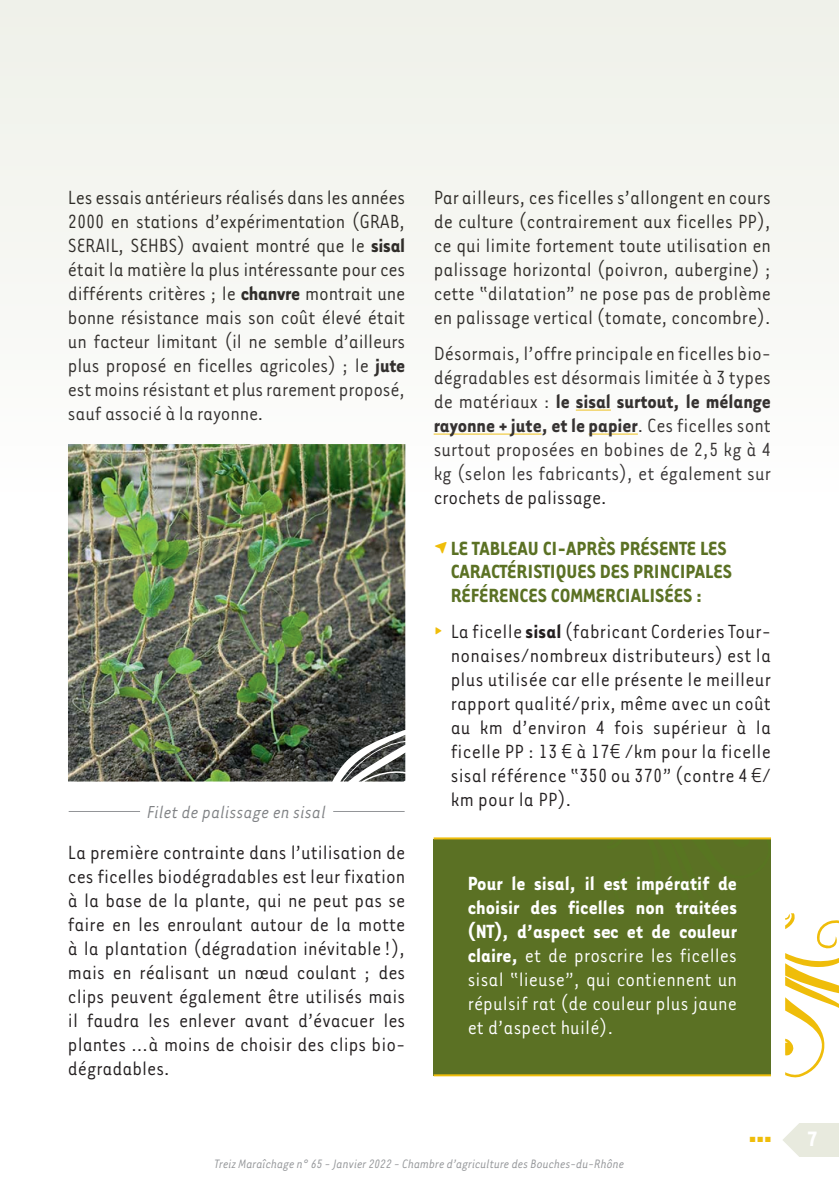
<style>
.page{position:relative;width:839px;height:1191px;background:#fff}
.page>*{position:absolute;margin:0;border:0;box-sizing:border-box;transform-origin:0 0}
.t1{font:700 24px "Tarzana Narrow";color:#fff}
.t2{font:22px/24px "Tarzana Narrow";color:#231f20;text-align:justify}
.t3{font:22px/24px "Tarzana Narrow";letter-spacing:.005em;color:#fff;text-align:justify}
.t4{font:700 22px/23.4px "Tarzana Narrow";color:#5b7124}
.t5{font:italic 20px "Tarzana Narrow";color:#808285}
.t6{font:italic 14px "Tarzana Narrow";letter-spacing:-.01em;color:#939598}
.t7{font:7.4px "Zapf Dingbats ITC";color:#efbd0a}
.s1{font-weight:700}
.s2{font-family:"Geogrotesque";font-weight:700;color:#efbd0a}
.s3{font-family:"Titillium";font-weight:300;font-size:20.8px}
</style>
<div class="page">
<svg style="left:783px;top:1123px;width:56px;height:33px;background:#ebece2"></svg>
<hr style="left:69px;top:811px;width:71px;height:1px;background:#939598">
<hr style="left:333px;top:811px;width:72px;height:1px;background:#939598">
<div style="left:434px;top:839px;width:337px;height:236px;background:#5b7124"></div>
<svg style="left:607px;top:839px;width:164px;height:1px"></svg>
<hr style="left:434px;top:837px;width:337px;height:2px;background:#efbd0a">
<hr style="left:434px;top:1074px;width:337px;height:2px;background:#efbd0a">
<div style="left:0;top:0;width:839px;height:493px;background:#f5f6f2"></div>
<svg style="left:785px;top:913px;width:54px;height:165px"></svg>
<img style="left:68px;top:444px;width:337px;height:337px">
<p class="t2" style="left:68px;top:185px;width:339px">Les essais antérieurs réalisés dans les années 2000 en stations d’expérimentation (GRAB, SERAIL, SEHBS) avaient montré que le <span class="s1">sisal </span>était la matière la plus intéressante pour ces différents critères ; le <span class="s1">chanvre</span> montrait une bonne résistance mais son coût élevé était un facteur limitant (il ne semble d’ailleurs plus proposé en ficelles agricoles) ; le <span class="s1">jute </span>est moins résistant et plus rarement proposé, sauf associé à la rayonne.</p>
<p class="t5" style="left:147px;top:799px;width:180px">Filet de palissage en sisal</p>
<p class="t2" style="left:68px;top:839px;width:339px">La première contrainte dans l’utilisation de ces ficelles biodégradables est leur fixation à la base de la plante, qui ne peut pas se faire en les enroulant autour de la motte à la plantation (dégradation inévitable !), mais en réalisant un nœud coulant ; des clips peuvent également être utilisés mais il faudra les enlever avant d’évacuer les plantes …à moins de choisir des clips bio&shy;dégradables.</p>
<p class="t2" style="left:434px;top:185px;width:339px">Par ailleurs, ces ficelles s’allongent en cours de culture (contrairement aux ficelles PP), ce qui limite fortement toute utilisation en palissage horizontal (poivron, aubergine) ; cette “dilatation” ne pose pas de problème en palissage vertical (tomate, concombre).</p>
<p class="t2" style="left:434px;top:340px;width:339px">Désormais, l’offre principale en ficelles bio&shy;dégradables est désormais limitée à 3 types de matériaux : <span class="s1">le sisal surtout, le mélange rayonne + jute, et le papier</span>. Ces ficelles sont surtout proposées en bobines de 2,5 kg à 4 kg (selon les fabricants), et également sur crochets de palissage.</p>
<p class="t4" style="left:451px;top:536px;width:283px">LE TABLEAU CI-APRÈS PRÉSENTE LES<br>CARACTÉRISTIQUES DES PRINCIPALES<br>RÉFÉRENCES COMMERCIALISÉES :</p>
<p class="t2" style="left:451px;top:618px;width:322px;text-indent:-17px"><span class="s2">∂</span> La ficelle <span class="s1">sisal</span> (fabricant Corderies Tour&shy;nonaises/nombreux distributeurs) est la plus utilisée car elle présente le meilleur rapport qualité/prix, même avec un coût au km d’environ 4 fois supérieur à la ficelle PP : 13 <span class="s3">€</span> à 17<span class="s3">€</span> /km pour la ficelle sisal référence “350 ou 370” (contre 4 <span class="s3">€</span>/ km pour la PP).</p>
<p class="t3" style="left:468px;top:870px;width:271px"><span class="s1">Pour le sisal, il est impératif de choisir des ficelles non traitées (NT), d’aspect sec et de couleur claire,</span> et de proscrire les ficelles sisal “lieuse”, qui contiennent un répulsif rat (de couleur plus jaune et d’aspect huilé).</p>
<p class="t7" style="left:750px;top:1135px;width:23px">■■■</p>
<p class="t1" style="left:807px;top:1123px;width:12px">7</p>
<p class="t6" style="left:215px;top:1155px;width:411px">Treiz Maraîchage n° 65 - Janvier 2022 - Chambre d’agriculture des Bouches-du-Rhône</p>
</div>
